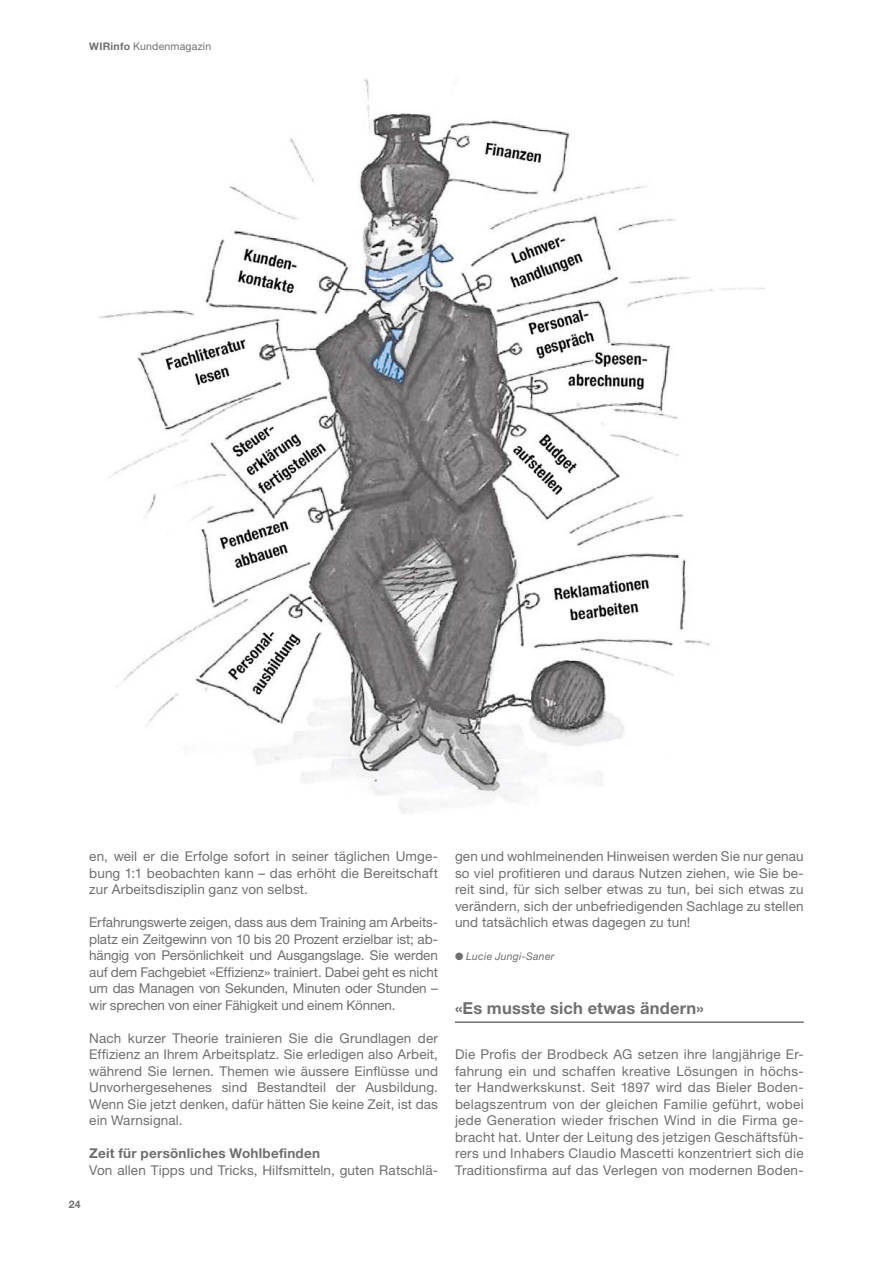
<style>
.page{position:relative;width:893px;height:1263px;background:#fff}
.page>*{position:absolute;margin:0;border:0;box-sizing:border-box;transform-origin:0 0}
.t1{font:700 16.5px "Helvetica Neue LT Pro";letter-spacing:.01em;color:#706f6f}
.t2{font:13.5px/16.5px "Helvetica Neue LT Pro";letter-spacing:.01em;color:#706f6f;text-align:justify}
.t3{font:700 13.5px "Helvetica Neue LT Pro";letter-spacing:.02em;color:#706f6f}
.t4{font:10.5px "Helvetica Neue LT Pro";letter-spacing:.015em;color:#706f6f}
.t5{font:italic 10.5px "Helvetica Neue LT Pro";letter-spacing:.02em;color:#706f6f}
.t6{font:700 10.5px "Helvetica Neue LT Pro";color:#706f6f}
.s1{font-weight:700}
</style>
<div class="page">
<img style="left:98px;top:79px;width:667px;height:734px">
<hr style="left:455px;top:1021px;width:349px;height:2px;background:#706f6f">
<p class="t4" style="left:89px;top:40px;width:123px"><span class="s1">WIRinfo</span> Kundenmagazin</p>
<p class="t2" style="left:89px;top:848px;width:350px">en, weil er die Erfolge sofort in seiner täglichen Umge&shy;bung 1:1 beobachten kann – das erhöht die Bereitschaft zur Arbeitsdisziplin ganz von selbst.</p>
<p class="t2" style="left:89px;top:914px;width:350px">Erfahrungswerte zeigen, dass aus dem Training am Arbeits&shy;platz ein Zeitgewinn von 10 bis 20 Prozent erzielbar ist; ab&shy;hängig von Persönlichkeit und Ausgangslage. Sie werden auf dem Fachgebiet «Effizienz» trainiert. Dabei geht es nicht um das Managen von Sekunden, Minuten oder Stunden – wir sprechen von einer Fähigkeit und einem Können.</p>
<p class="t2" style="left:89px;top:1029px;width:350px">Nach kurzer Theorie trainieren Sie die Grundlagen der Effizienz an Ihrem Arbeitsplatz. Sie erledigen also Arbeit, während Sie lernen. Themen wie äussere Einflüsse und Unvorhergesehenes sind Bestandteil der Ausbildung.<br>Wenn Sie jetzt denken, dafür hätten Sie keine Zeit, ist das ein Warnsignal.</p>
<p class="t3" style="left:89px;top:1145px;width:232px">Zeit für persönliches Wohlbefinden</p>
<p class="t2" style="left:89px;top:1161px;width:350px">Von allen Tipps und Tricks, Hilfsmitteln, guten Ratschlä-</p>
<p class="t6" style="left:69px;top:1197px;width:13px">24</p>
<p class="t2" style="left:455px;top:848px;width:350px">gen und wohlmeinenden Hinweisen werden Sie nur genau so viel profitieren und daraus Nutzen ziehen, wie Sie be&shy;reit sind, für sich selber etwas zu tun, bei sich etwas zu verändern, sich der unbefriedigenden Sachlage zu stellen und tatsächlich etwas dagegen zu tun!</p>
<p class="t5" style="left:455px;top:950px;width:101px">● Lucie Jungi-Saner</p>
<p class="t1" style="left:455px;top:998px;width:250px">«Es musste sich etwas ändern»</p>
<p class="t2" style="left:455px;top:1046px;width:350px">Die Profis der Brodbeck AG setzen ihre langjährige Er&shy;fahrung ein und schaffen kreative Lösungen in höchs&shy;ter Handwerkskunst. Seit 1897 wird das Bieler Boden&shy;belagszentrum von der gleichen Familie geführt, wobei jede Generation wieder frischen Wind in die Firma ge&shy;bracht hat. Unter der Leitung des jetzigen Geschäftsfüh&shy;rers und Inhabers Claudio Mascetti konzentriert sich die Traditionsfirma auf das Verlegen von modernen Boden-</p>
</div>
